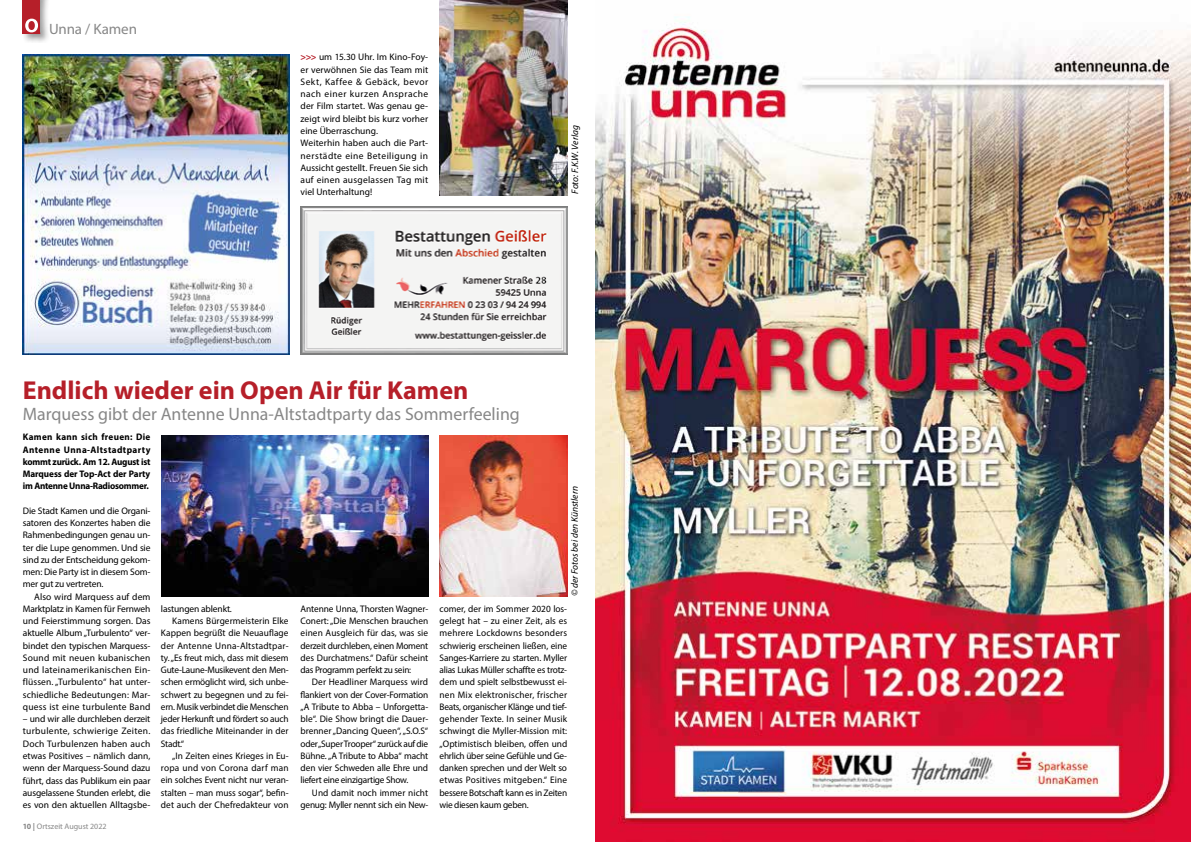
<style>
.page{position:relative;width:1191px;height:842px;background:#fff}
.page>*{position:absolute;margin:0;border:0;box-sizing:border-box;transform-origin:0 0}
.t1{font:700 26px "Myriad Pro";color:#b61f29}
.t2{font:18px "Myriad Pro";color:#878787}
.t3{font:15px "Myriad Pro";letter-spacing:-.01em;color:#878787}
.t4{font:9.5px/12.3px "Myriad Pro";color:#000;text-align:justify}
.t5{font:9.5px/12.3px "Myriad Pro";letter-spacing:-.025em;color:#000;text-align:right}
.t6{font:700 9.5px/12.3px "Myriad Pro";letter-spacing:-.025em;color:#000;text-align:justify;scale:.96 1}
.t7{font:9.5px "Myriad Pro";letter-spacing:-.02em;color:#000}
.t8{font:italic 9.5px "Myriad Pro";color:#000}
.t9{font:9.5px "Myriad Pro";letter-spacing:.025em;color:#000}
.t10{font:9.5px "Myriad Pro";letter-spacing:.02em;color:#000}
.t11{font:8px "Myriad Pro";color:#878787}
.s1{font-weight:700;color:#b61f29}
.s2{font-weight:700}
</style>
<div class="page">
<div style="left:21px;top:0;width:29px;height:44px;background:#000;opacity:.41"></div>
<div style="left:23px;top:0;width:17px;height:34px;background:#b61f29"></div>
<svg style="left:25px;top:19px;width:13px;height:13px"></svg>
<img style="left:162px;top:435px;width:266px;height:162px">
<img style="left:439px;top:435px;width:128px;height:162px">
<img style="left:595px;top:17px;width:596px;height:825px">
<img style="left:439px;top:0;width:128px;height:195px">
<img style="left:301px;top:206px;width:266px;height:148px">
<img style="left:23px;top:55px;width:266px;height:300px">
<h3 class="t3" style="left:49px;top:20px;width:89px">Unna / Kamen</h3>
<p class="t4" style="left:300px;top:51px;width:129px;text-align:left"><span class="s1">&gt;&gt;&gt;</span> um 15.30 Uhr. Im Kino-Foy&shy;er verwöhnen Sie das Team mit<br>Sekt, Kaffee &amp; Gebäck, bevor nach einer kurzen Ansprache der Film startet. Was genau ge&shy;zeigt wird bleibt bis kurz vorher eine Überraschung.<br>Weiterhin haben auch die Part&shy;nerstädte eine Beteiligung in<br>Aussicht gestellt. Freuen Sie sich auf einen ausgelassen Tag mit viel Unterhaltung!</p>
<p class="t8" style="left:569px;top:194px;width:70px;rotate:-90deg">Foto: F.K.W. Verlag</p>
<h1 class="t1" style="left:23px;top:373px;width:447px">Endlich wieder ein Open Air für Kamen</h1>
<h2 class="t2" style="left:23px;top:403px;width:498px">Marquess gibt der Antenne Unna-Altstadtparty das Sommerfeeling</h2>
<p class="t6" style="left:23px;top:431px;width:134px">Kamen kann sich freuen: Die Antenne Unna-Altstadtparty kommt zurück. Am 12. August ist Marquess der Top-Act der Party im Antenne Unna-Radiosommer.</p>
<p class="t4" style="left:23px;top:504px;width:129px">Die Stadt Kamen und die Organi&shy;satoren des Konzertes haben die Rahmenbedingungen genau un&shy;ter die Lupe genommen. Und sie sind zu der Entscheidung gekom&shy;men: Die Party ist in diesem Som&shy;mer gut zu vertreten.</p>
<p class="t4" style="left:23px;top:590px;width:129px;text-indent:11px">Also wird Marquess auf dem Marktplatz in Kamen für Fernweh und Feierstimmung sorgen. Das aktuelle Album „Turbulento“ ver&shy;bindet den typischen Marquess-Sound mit neuen kubanischen und lateinamerikanischen Ein&shy;flüssen. „Turbulento“ hat unter&shy;schiedliche Bedeutungen: Mar&shy;quess ist eine turbulente Band</p>
<p class="t4" style="left:23px;top:713px;width:129px">– und wir alle durchleben derzeit turbulente, schwierige Zeiten.<br>Doch Turbulenzen haben auch etwas Positives – nämlich dann, wenn der Marquess-Sound dazu führt, dass das Publikum ein paar ausgelassene Stunden erlebt, die es von den aktuellen Alltagsbe-</p>
<p class="t11" style="left:23px;top:822px;width:85px"><span class="s2">10 |</span> Ortszeit August 2022</p>
<p class="t4" style="left:161px;top:602px;width:72px">lastungen ablenkt.</p>
<p class="t4" style="left:172px;top:615px;width:118px">Kamens Bürgermeisterin Elke</p>
<p class="t4" style="left:161px;top:627px;width:129px">Kappen begrüßt die Neuauflage</p>
<p class="t9" style="left:161px;top:640px;width:129px">der Antenne Unna-Altstadtpar-</p>
<p class="t7" style="left:161px;top:652px;width:129px">ty. „Es freut mich, dass mit diesem</p>
<p class="t5" style="left:161px;top:664px;width:129px">Gute-Laune-Musikevent den Men-</p>
<p class="t7" style="left:161px;top:676px;width:129px">schen ermöglicht wird, sich unbe-</p>
<p class="t4" style="left:161px;top:688px;width:129px">schwert zu begegnen und zu fei-</p>
<p class="t5" style="left:161px;top:700px;width:129px">ern. Musik verbindet die Menschen</p>
<p class="t5" style="left:161px;top:713px;width:129px">jeder Herkunft und fördert so auch</p>
<p class="t4" style="left:161px;top:725px;width:129px">das friedliche Miteinander in der</p>
<p class="t4" style="left:161px;top:737px;width:25px">Stadt.“</p>
<p class="t4" style="left:172px;top:749px;width:118px">„In Zeiten eines Krieges in Eu-</p>
<p class="t10" style="left:161px;top:762px;width:129px">ropa und von Corona darf man</p>
<p class="t4" style="left:161px;top:774px;width:129px">ein solches Event nicht nur veran-</p>
<p class="t4" style="left:161px;top:786px;width:129px">stalten – man muss sogar“, befin-</p>
<p class="t4" style="left:161px;top:798px;width:129px">det auch der Chefredakteur von</p>
<p class="t4" style="left:301px;top:602px;width:129px">Antenne Unna, Thorsten Wagner-Conert: „Die Menschen brauchen einen Ausgleich für das, was sie derzeit durchleben, einen Moment des Durchatmens.“ Dafür scheint das Programm perfekt zu sein:</p>
<p class="t4" style="left:301px;top:676px;width:129px;text-indent:11px">Der Headliner Marquess wird flankiert von der Cover-Formation „A Tribute to Abba – Unforgetta&shy;ble“. Die Show bringt die Dauer&shy;brenner „Dancing Queen“, „S.O.S“ oder „Super Trooper“ zurück auf die Bühne. „A Tribute to Abba“ macht den vier Schweden alle Ehre und liefert eine einzigartige Show.</p>
<p class="t5" style="left:301px;top:786px;width:129px">Und damit noch immer nicht genug: Myller nennt sich ein New-</p>
<p class="t8" style="left:569px;top:596px;width:111px;rotate:-90deg">© der Fotos bei den Künstlern</p>
<p class="t4" style="left:439px;top:602px;width:129px">comer, der im Sommer 2020 los&shy;gelegt hat – zu einer Zeit, als es mehrere Lockdowns besonders schwierig erscheinen ließen, eine Sanges-Karriere zu starten. Myller alias Lukas Müller schaffte es trotz&shy;dem und spielt selbstbewusst ei&shy;nen Mix elektronischer, frischer Beats, organischer Klänge und tief&shy;gehender Texte. In seiner Musik schwingt die Myller-Mission mit: „Optimistisch bleiben, offen und ehrlich über seine Gefühle und Ge&shy;danken sprechen und der Welt so etwas Positives mitgeben.“ Eine bessere Botschaft kann es in Zeiten wie diesen kaum geben.</p>
</div>
